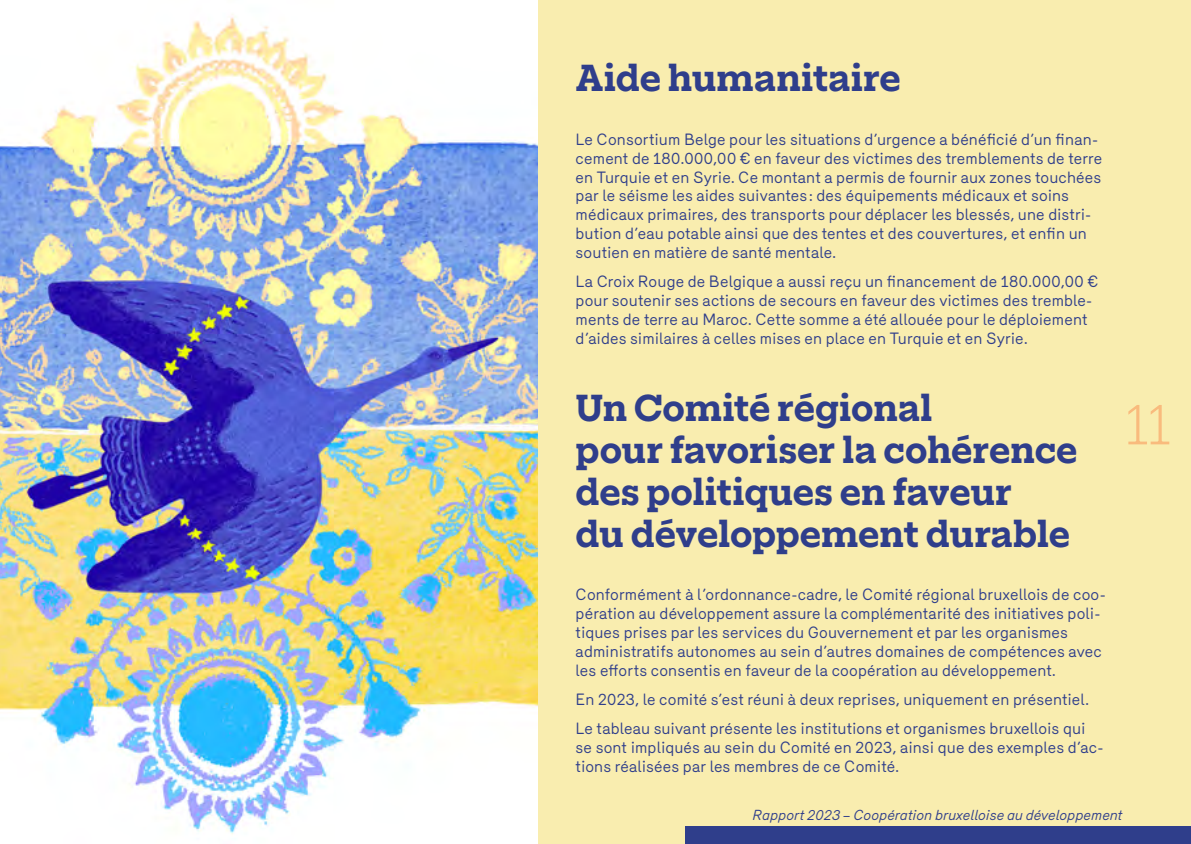
<style>
.page{position:relative;width:1191px;height:844px;background:#fff}
.page>*{position:absolute;margin:0;border:0;box-sizing:border-box;transform-origin:0 0}
.t1{font:300 52.5px "Elizeth";color:#f9bb7d}
.Nom-titre2{font:700 35px/42px "Elizeth";letter-spacing:-.005em;color:#2f3e8b}
.body{font:15.75px/18.9px "Merkury";letter-spacing:.01em;color:#2f3e8b}
.t2{font:italic 14px "Merkury";letter-spacing:.01em;color:#2f3e8b}
</style>
<div class="page">
<div style="left:0;top:0;width:1191px;height:843px;background:#f9edaf"></div>
<img style="left:0;top:0;width:537px;height:843px">
<div style="left:685px;top:826px;width:96px;height:17px;background:#2f3e8b"></div>
<div style="left:1029px;top:826px;width:83px;height:17px;background:#2f3e8b"></div>
<div style="left:781px;top:826px;width:83px;height:17px;background:#2f3e8b"></div>
<div style="left:1112px;top:826px;width:79px;height:17px;background:#2f3e8b"></div>
<div style="left:864px;top:826px;width:83px;height:17px;background:#2f3e8b"></div>
<div style="left:947px;top:826px;width:82px;height:17px;background:#2f3e8b"></div>
<p class="Nom-titre2" style="left:575px;top:55px;width:327px">Aide humanitaire</p>
<p class="body" style="left:575px;top:128px;width:528px">Le Consortium Belge pour les situations d’urgence a bénéficié d’un finan&shy;cement de 180.000,00 € en faveur des victimes des tremblements de terre en Turquie et en Syrie. Ce montant a permis de fournir aux zones touchées par le séisme les aides suivantes : des équipements médicaux et soins médicaux primaires, des transports pour déplacer les blessés, une distri&shy;bution d’eau potable ainsi que des tentes et des couvertures, et enfin un soutien en matière de santé mentale.</p>
<p class="body" style="left:575px;top:270px;width:524px">La Croix Rouge de Belgique a aussi reçu un financement de 180.000,00 € pour soutenir ses actions de secours en faveur des victimes des tremble&shy;ments de terre au Maroc. Cette somme a été allouée pour le déploiement d’aides similaires à celles mises en place en Turquie et en Syrie.</p>
<p class="Nom-titre2" style="left:575px;top:384px;width:503px">Un Comité régional<br>pour favoriser la cohérence des politiques en faveur<br>du développement durable</p>
<p class="body" style="left:575px;top:583px;width:531px">Conformément à l’ordonnance-cadre, le Comité régional bruxellois de coo&shy;pération au développement assure la complémentarité des initiatives poli&shy;tiques prises par les services du Gouvernement et par les organismes administratifs autonomes au sein d’autres domaines de compétences avec les efforts consentis en faveur de la coopération au développement.</p>
<p class="body" style="left:575px;top:688px;width:515px">En 2023, le comité s’est réuni à deux reprises, uniquement en présentiel.</p>
<p class="body" style="left:575px;top:717px;width:529px">Le tableau suivant présente les institutions et organismes bruxellois qui se sont impliqués au sein du Comité en 2023, ainsi que des exemples d’ac&shy;tions réalisées par les membres de ce Comité.</p>
<h1 class="t1" style="left:1126px;top:387px;width:46px">11</h1>
<p class="t2" style="left:753px;top:804px;width:372px">Rapport 2023 – Coopération bruxelloise au développement</p>
</div>
